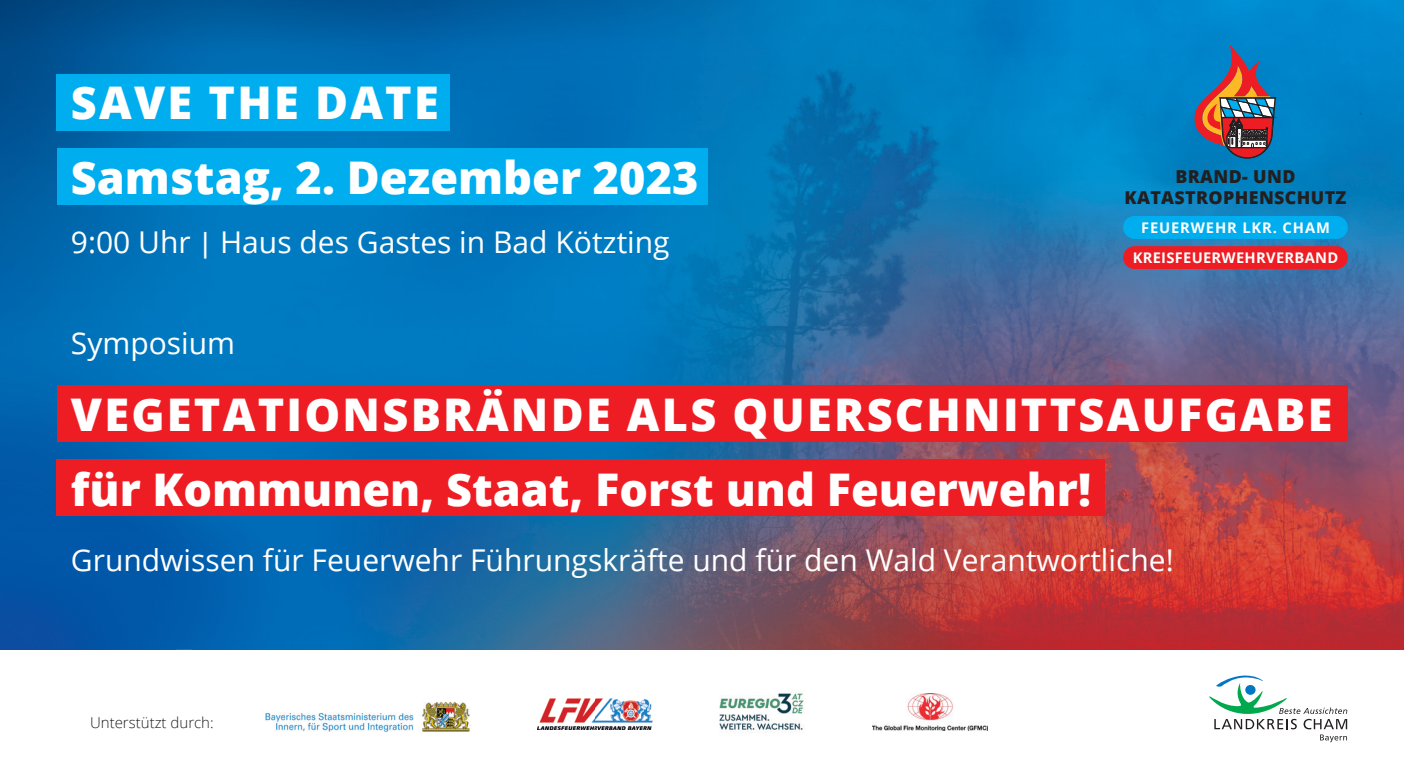
<style>
.page{position:relative;width:1404px;height:780px;background:#fff}
.page>*{position:absolute;margin:0;border:0;box-sizing:border-box;transform-origin:0 0}
.t1{font:800 45px/75px "Open Sans";letter-spacing:.05em;color:#fff}
.t2{font:800 45px/75px "Open Sans";color:#fff}
.t3{font:30px "Open Sans";color:#fff}
.t4{font:800 17.75px/21.5px "Open Sans";letter-spacing:.02em;color:#231f20;text-align:center}
.t5{font:300 15px "Open Sans";color:#231f20}
.t6{font:700 14.75px/29.8px "Open Sans";letter-spacing:.02em;color:#fff;text-align:center}
.s1{font-family:"Calibri"}
</style>
<div class="page">
<img style="left:0;top:0;width:175px;height:649px">
<img style="left:175px;top:325px;width:18px;height:324px">
<img style="left:175px;top:0;width:18px;height:325px">
<img style="left:263px;top:649px;width:351px;height:1px">
<img style="left:614px;top:649px;width:351px;height:1px">
<img style="left:965px;top:649px;width:351px;height:1px">
<img style="left:1315px;top:649px;width:88px;height:1px">
<img style="left:720px;top:693px;width:84px;height:37px">
<img style="left:537px;top:699px;width:115px;height:30px">
<img style="left:193px;top:0;width:1210px;height:649px">
<div style="left:57px;top:385px;width:1289px;height:57px;background:#ee1d23"></div>
<div style="left:57px;top:459px;width:1047px;height:57px;background:#ee1d23"></div>
<div style="left:1122px;top:216px;width:225px;height:23px;background:#00aeef;border-radius:11px"></div>
<div style="left:1122px;top:246px;width:225px;height:23px;background:#ee1d23;border-radius:11px"></div>
<svg style="left:1192px;top:45px;width:84px;height:114px;background:#626a80"></svg>
<svg style="left:1209px;top:675px;width:137px;height:67px"></svg>
<img style="left:265px;top:702px;width:205px;height:30px">
<div style="left:57px;top:74px;width:393px;height:57px;background:#00aeef"></div>
<div style="left:57px;top:148px;width:650px;height:57px;background:#00aeef"></div>
<img style="left:872px;top:693px;width:115px;height:37px">
<h1 class="t2" style="left:71px;top:63px;width:629px">SAVE THE DATE<br>Samstag, 2. Dezember 2023</h1>
<p class="t3" style="left:71px;top:221px;width:600px">9:00 Uhr <span class="s1">|</span> Haus des Gastes in Bad Kötzting</p>
<p class="t4" style="left:1124px;top:165px;width:223px">BRAND- UND<br>KATASTROPHENSCHUTZ</p>
<p class="t6" style="left:1132px;top:212px;width:207px">FEUERWEHR LKR. CHAM<br>KREISFEUERWEHRVERBAND</p>
<p class="t3" style="left:71px;top:322px;width:166px">Symposium</p>
<h1 class="t1" style="left:71px;top:375px;width:1262px">VEGETATIONSBRÄNDE ALS QUERSCHNITTSAUFGABE für Kommunen, Staat, Forst und Feuerwehr!</h1>
<p class="t3" style="left:71px;top:540px;width:1104px">Grundwissen für Feuerwehr Führungskräfte und für den Wald Verantwortliche!</p>
<p class="t5" style="left:90px;top:712px;width:125px">Unterstützt durch:</p>
</div>
